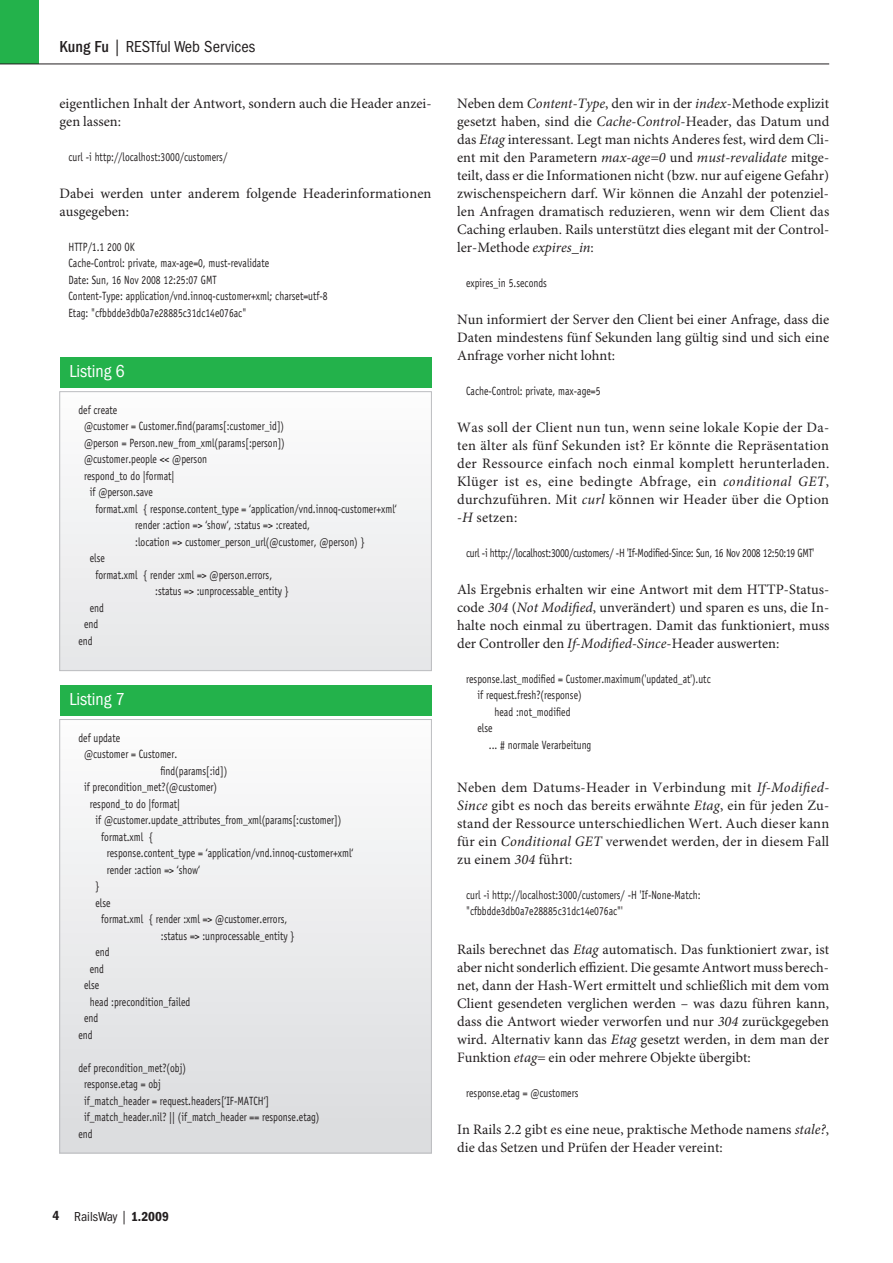
<style>
.page{position:relative;width:893px;height:1263px;background:#fff}
.page>*{position:absolute;margin:0;border:0;box-sizing:border-box;transform-origin:0 0}
.t1{font:condensed 18px "ITC Franklin Gothic Std";color:#fff}
.t2{font:condensed 16.5px "ITC Franklin Gothic Std";color:#231f20}
.t3{font:14.4px/18px "Minion Pro";color:#231f20;text-align:justify}
.t4{font:condensed 13.5px "ITC Franklin Gothic Std";color:#231f20}
.t5{font:12px/16.5px "Officina Sans Std";color:#231f20;scale:.8 1}
.t6{font:12px "Officina Sans Std";letter-spacing:-.03em;color:#231f20;scale:.8 1}
.s1{font-weight:500}
.s2{font-family:"ITC Franklin Gothic Std Dm Cd";font-stretch:normal}
.s3{font-style:italic}
</style>
<div class="page">
<div style="left:0;top:0;width:38px;height:64px;background:#23b24b"></div>
<hr style="left:0;top:64px;width:829px;height:1px;background:#231f20">
<div style="left:60px;top:719px;width:371px;height:434px;background:linear-gradient(to bottom,#fcfcfd,#dadbdd)"></div>
<div style="left:60px;top:685px;width:372px;height:31px;background:#23b24b"></div>
<div style="left:60px;top:392px;width:371px;height:279px;background:#f1f2f3"></div>
<div style="left:60px;top:391px;width:372px;height:280px;border:1px solid #bcbdc0"></div>
<div style="left:60px;top:357px;width:372px;height:31px;background:#23b24b"></div>
<p class="t2" style="left:60px;top:38px;width:197px"><span class="s1">Kung Fu</span> | RESTful Web Services</p>
<p class="t3" style="left:60px;top:95px;width:374px">eigentlichen Inhalt der Antwort, sondern auch die Header anzei&shy;gen lassen:</p>
<p class="t5" style="left:69px;top:148px;width:200px">curl -i http://localhost:3000/customers/</p>
<p class="t3" style="left:60px;top:185px;width:373px">Dabei werden unter anderem folgende Headerinformationen ausgegeben:</p>
<p class="t5" style="left:69px;top:238px;width:325px">HTTP/1.1 200 OK<br>Cache-Control: private, max-age=0, must-revalidate<br>Date: Sun, 16 Nov 2008 12:25:07 GMT<br>Content-Type: application/vnd.innoq-customer+xml; charset=utf-8<br>Etag: "cfbbdde3db0a7e28885c31dc14e076ac"</p>
<p class="t1" style="left:69px;top:361px;width:57px">Listing 6</p>
<p class="t5" style="left:78px;top:401px;width:50px">def create</p>
<p class="t5" style="left:84px;top:418px;width:251px">@customer = Customer.find(params[:customer_id])</p>
<p class="t5" style="left:84px;top:434px;width:252px">@person = Person.new_from_xml(params[:person])</p>
<p class="t5" style="left:84px;top:451px;width:155px">@customer.people &lt;&lt; @person</p>
<p class="t5" style="left:84px;top:467px;width:114px">respond_to do |format|</p>
<p class="t5" style="left:90px;top:484px;width:80px">if @person.save</p>
<p class="t5" style="left:95px;top:500px;width:378px">format.xml { response.content_type = ‘application/vnd.innoq-customer+xml‘</p>
<p class="t5" style="left:135px;top:517px;width:220px">render :action =&gt; ‘show‘, :status =&gt; :created,</p>
<p class="t5" style="left:135px;top:533px;width:288px">:location =&gt; customer_person_url(@customer, @person) }</p>
<p class="t5" style="left:90px;top:550px;width:20px">else</p>
<p class="t5" style="left:95px;top:566px;width:222px">format.xml { render :xml =&gt; @person.errors,</p>
<p class="t5" style="left:155px;top:583px;width:169px">:status =&gt; :unprocessable_entity }</p>
<p class="t5" style="left:90px;top:599px;width:19px">end</p>
<p class="t5" style="left:84px;top:616px;width:19px">end</p>
<p class="t5" style="left:78px;top:632px;width:19px">end</p>
<p class="t1" style="left:69px;top:689px;width:57px">Listing 7</p>
<p class="t5" style="left:78px;top:729px;width:54px">def update</p>
<p class="t5" style="left:84px;top:746px;width:118px">@customer = Customer.</p>
<p class="t5" style="left:160px;top:762px;width:85px">find(params[:id])</p>
<p class="t5" style="left:84px;top:779px;width:168px">if precondition_met?(@customer)</p>
<p class="t5" style="left:90px;top:795px;width:114px">respond_to do |format|</p>
<p class="t5" style="left:95px;top:812px;width:309px">if @customer.update_attributes_from_xml(params[:customer])</p>
<p class="t5" style="left:101px;top:828px;width:66px">format.xml {</p>
<p class="t5" style="left:107px;top:845px;width:310px">response.content_type = ‘application/vnd.innoq-customer+xml‘</p>
<p class="t5" style="left:107px;top:861px;width:118px">render :action =&gt; ‘show‘</p>
<p class="t5" style="left:95px;top:878px;width:7px">}</p>
<p class="t5" style="left:95px;top:894px;width:20px">else</p>
<p class="t5" style="left:101px;top:911px;width:234px">format.xml { render :xml =&gt; @customer.errors,</p>
<p class="t5" style="left:161px;top:927px;width:169px">:status =&gt; :unprocessable_entity }</p>
<p class="t5" style="left:95px;top:944px;width:19px">end</p>
<p class="t5" style="left:90px;top:960px;width:19px">end</p>
<p class="t5" style="left:84px;top:977px;width:20px">else</p>
<p class="t5" style="left:90px;top:993px;width:127px">head :precondition_failed</p>
<p class="t5" style="left:84px;top:1010px;width:19px">end</p>
<p class="t5" style="left:78px;top:1026px;width:19px">end</p>
<p class="t5" style="left:78px;top:1059px;width:136px">def precondition_met?(obj)</p>
<p class="t5" style="left:84px;top:1076px;width:97px">response.etag = obj</p>
<p class="t5" style="left:84px;top:1092px;width:233px">if_match_header = request.headers[‘IF-MATCH‘]</p>
<p class="t5" style="left:84px;top:1109px;width:296px">if_match_header.nil? || (if_match_header == response.etag)</p>
<p class="t5" style="left:78px;top:1125px;width:19px">end</p>
<p class="t4" style="left:53px;top:1209px;width:118px"><span class="s2">4</span> RailsWay | <span class="s2">1.2009</span></p>
<p class="t3" style="left:457px;top:95px;width:374px">Neben dem <span class="s3">Content-Type</span>, den wir in der <span class="s3">index</span>-Methode explizit gesetzt haben, sind die <span class="s3">Cache-Control</span>-Header, das Datum und das <span class="s3">Etag</span> interessant. Legt man nichts Anderes fest, wird dem Cli&shy;ent mit den Parametern <span class="s3">max-age=0</span> und <span class="s3">must-revalidate</span> mitge&shy;teilt, dass er die Informationen nicht (bzw. nur auf eigene Gefahr) zwischenspeichern darf. Wir können die Anzahl der potenziel&shy;len Anfragen dramatisch reduzieren, wenn wir dem Client das Caching erlauben. Rails unterstützt dies elegant mit der Control&shy;ler-Methode <span class="s3">expires_in</span>:</p>
<p class="t5" style="left:466px;top:274px;width:103px">expires_in 5.seconds</p>
<p class="t3" style="left:457px;top:311px;width:374px">Nun informiert der Server den Client bei einer Anfrage, dass die Daten mindestens fünf Sekunden lang gültig sind und sich eine Anfrage vorher nicht lohnt:</p>
<p class="t5" style="left:466px;top:382px;width:170px">Cache-Control: private, max-age=5</p>
<p class="t3" style="left:457px;top:419px;width:374px">Was soll der Client nun tun, wenn seine lokale Kopie der Da&shy;ten älter als fünf Sekunden ist? Er könnte die Repräsentation der Ressource einfach noch einmal komplett herunterladen.<br>Klüger ist es, eine bedingte Abfrage, ein <span class="s3">conditional GET</span>, durchzuführen. Mit <span class="s3">curl</span> können wir Header über die Option <span class="s3">-H</span> setzen:</p>
<p class="t6" style="left:466px;top:545px;width:437px">curl -i http://localhost:3000/customers/ -H 'If-Modified-Since: Sun, 16 Nov 2008 12:50:19 GMT'</p>
<p class="t3" style="left:457px;top:581px;width:374px">Als Ergebnis erhalten wir eine Antwort mit dem HTTP-Status&shy;code <span class="s3">304</span> (<span class="s3">Not Modified</span>, unverändert) und sparen es uns, die In&shy;halte noch einmal zu übertragen. Damit das funktioniert, muss der Controller den <span class="s3">If-Modified-Since</span>-Header auswerten:</p>
<p class="t5" style="left:466px;top:670px;width:307px">response.last_modified = Customer.maximum('updated_at').utc</p>
<p class="t5" style="left:477px;top:687px;width:132px">if request.fresh?(response)</p>
<p class="t5" style="left:495px;top:703px;width:96px">head :not_modified</p>
<p class="t5" style="left:477px;top:720px;width:20px">else</p>
<p class="t5" style="left:489px;top:736px;width:130px">... # normale Verarbeitung</p>
<p class="t3" style="left:457px;top:779px;width:374px">Neben dem Datums-Header in Verbindung mit <span class="s3">If-Modified-Since</span> gibt es noch das bereits erwähnte <span class="s3">Etag</span>, ein für jeden Zu&shy;stand der Ressource unterschiedlichen Wert. Auch dieser kann für ein <span class="s3">Conditional GET</span> verwendet werden, der in diesem Fall zu einem <span class="s3">304</span> führt:</p>
<p class="t5" style="left:466px;top:886px;width:295px">curl -i http://localhost:3000/customers/ -H 'If-None-Match: "cfbbdde3db0a7e28885c31dc14e076ac"'</p>
<p class="t3" style="left:457px;top:941px;width:374px">Rails berechnet das <span class="s3">Etag</span> automatisch. Das funktioniert zwar, ist aber nicht sonderlich effizient. Die gesamte Antwort muss berech&shy;net, dann der Hash-Wert ermittelt und schließlich mit dem vom Client gesendeten verglichen werden – was dazu führen kann, dass die Antwort wieder verworfen und nur <span class="s3">304</span> zurückgegeben wird. Alternativ kann das <span class="s3">Etag</span> gesetzt werden, in dem man der Funktion <span class="s3">etag=</span> ein oder mehrere Objekte übergibt:</p>
<p class="t5" style="left:466px;top:1084px;width:142px">response.etag = @customers</p>
<p class="t3" style="left:457px;top:1121px;width:374px">In Rails 2.2 gibt es eine neue, praktische Methode namens <span class="s3">stale?</span>, die das Setzen und Prüfen der Header vereint:</p>
</div>
